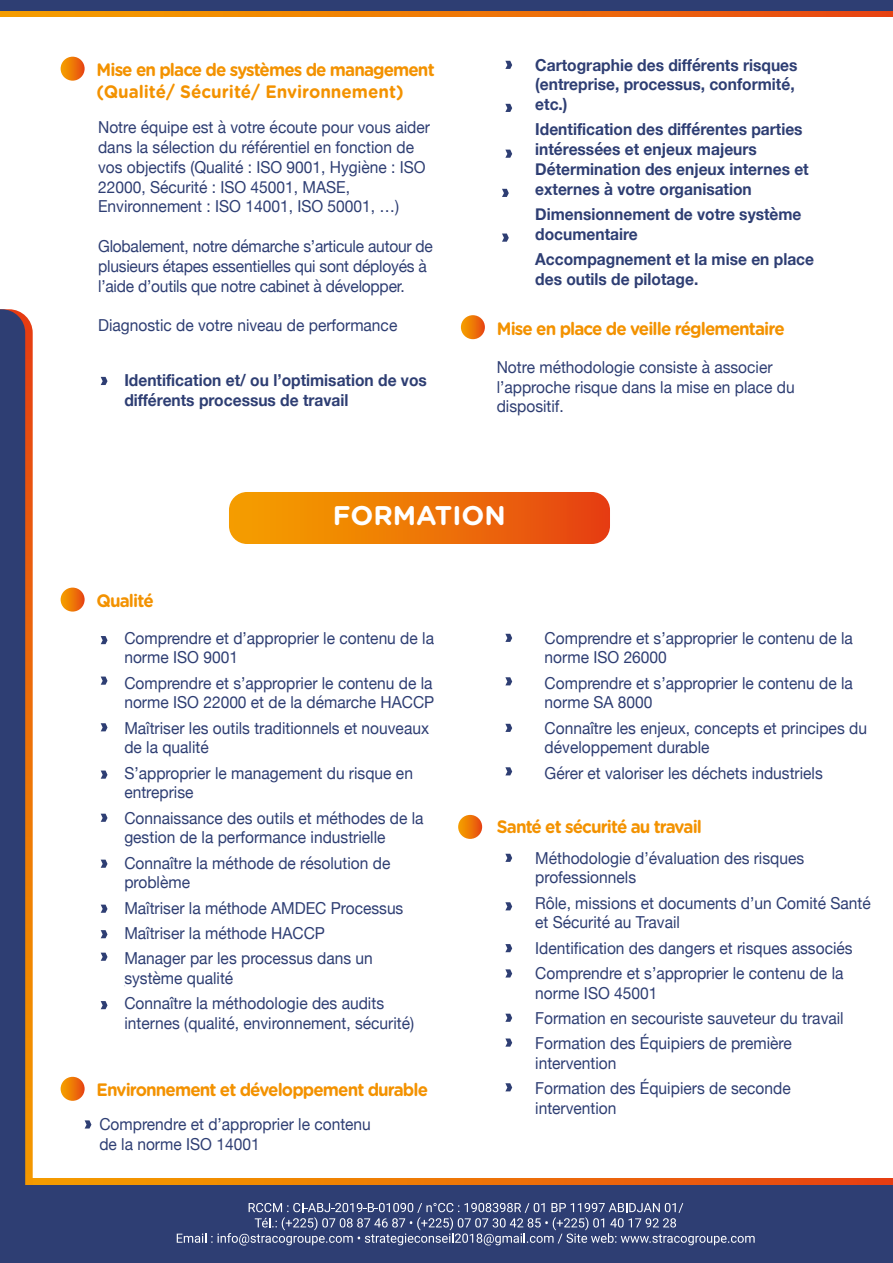
<style>
.page{position:relative;width:893px;height:1263px;background:#fff}
.page>*{position:absolute;margin:0;border:0;box-sizing:border-box;transform-origin:0 0}
.t1{font:700 27px "Gotham Rounded";color:#fff}
.t2{font:700 18px/21.6px "Gotham Rounded";letter-spacing:-.055em;color:#f39200;scale:.94 1}
.t3{font:16.5px/19.8px "Helvetica Neue";color:#2e3e73;scale:.94 1}
.t4{font:700 16.5px/19.8px "Helvetica Neue";color:#2e3e73;scale:.94 1}
.t5{font:4.5px "Helvetica Neue";color:#2e3e73;scale:.94 1}
</style>
<div class="page">
<div style="left:0;top:1178px;width:893px;height:84px;background:linear-gradient(to right,#f5a500,#e64312)"></div>
<div style="left:0;top:0;width:893px;height:16px;background:linear-gradient(to right,#f5a400,#e74811)"></div>
<div style="left:0;top:0;width:893px;height:11px;background:#2e3e73"></div>
<svg style="left:0;top:309px;width:33px;height:876px;background:#5c4b5c"></svg>
<div style="left:0;top:1185px;width:893px;height:78px;background:#2e3e73"></div>
<svg style="left:177px;top:1203px;width:578px;height:42px"></svg>
<svg style="left:61px;top:57px;width:24px;height:24px"></svg>
<div style="left:461px;top:315px;width:24px;height:24px;background:linear-gradient(to right,#f5a200,#e8511a);border-radius:12px"></div>
<svg style="left:101px;top:377px;width:7px;height:8px"></svg>
<svg style="left:502px;top:189px;width:7px;height:8px"></svg>
<svg style="left:502px;top:234px;width:7px;height:8px"></svg>
<svg style="left:505px;top:150px;width:7px;height:8px"></svg>
<svg style="left:505px;top:61px;width:7px;height:8px"></svg>
<svg style="left:505px;top:104px;width:7px;height:8px"></svg>
<svg style="left:229px;top:492px;width:381px;height:52px;background:#ed750a"></svg>
<svg style="left:61px;top:588px;width:24px;height:24px"></svg>
<svg style="left:61px;top:1077px;width:24px;height:24px"></svg>
<div style="left:458px;top:815px;width:24px;height:24px;background:linear-gradient(to right,#f6a800,#e74d11);border-radius:12px"></div>
<svg style="left:505px;top:944px;width:7px;height:8px"></svg>
<svg style="left:505px;top:969px;width:7px;height:8px"></svg>
<svg style="left:505px;top:1014px;width:7px;height:8px"></svg>
<svg style="left:505px;top:1038px;width:7px;height:9px"></svg>
<svg style="left:505px;top:1083px;width:7px;height:8px"></svg>
<svg style="left:505px;top:854px;width:7px;height:8px"></svg>
<svg style="left:85px;top:1120px;width:6px;height:8px"></svg>
<svg style="left:505px;top:634px;width:7px;height:8px"></svg>
<svg style="left:505px;top:677px;width:7px;height:8px"></svg>
<svg style="left:505px;top:724px;width:7px;height:8px"></svg>
<svg style="left:505px;top:767px;width:7px;height:8px"></svg>
<svg style="left:505px;top:902px;width:7px;height:8px"></svg>
<svg style="left:101px;top:636px;width:7px;height:8px"></svg>
<svg style="left:101px;top:676px;width:7px;height:9px"></svg>
<svg style="left:101px;top:723px;width:7px;height:8px"></svg>
<svg style="left:101px;top:953px;width:7px;height:8px"></svg>
<svg style="left:101px;top:930px;width:7px;height:8px"></svg>
<svg style="left:101px;top:905px;width:7px;height:8px"></svg>
<svg style="left:101px;top:860px;width:7px;height:8px"></svg>
<svg style="left:101px;top:1001px;width:7px;height:8px"></svg>
<svg style="left:101px;top:770px;width:7px;height:9px"></svg>
<svg style="left:101px;top:814px;width:7px;height:8px"></svg>
<p class="t2" style="left:97px;top:58px;width:361px">Mise en place de systèmes de management (Qualité/ Sécurité/ Environnement)</p>
<p class="t3" style="left:98px;top:118px;width:355px">Notre équipe est à votre écoute pour vous aider dans la sélection du référentiel en fonction de vos objectifs (Qualité : ISO 9001, Hygiène : ISO 22000, Sécurité : ISO 45001, MASE, Environnement : ISO 14001, ISO 50001, …)</p>
<p class="t3" style="left:98px;top:237px;width:358px">Globalement, notre démarche s’articule autour de plusieurs étapes essentielles qui sont déployés à l’aide d’outils que notre cabinet à développer.</p>
<p class="t3" style="left:98px;top:316px;width:320px">Diagnostic de votre niveau de performance</p>
<p class="t4" style="left:124px;top:371px;width:323px">Identification et/ ou l’optimisation de vos différents processus de travail</p>
<p class="t4" style="left:535px;top:55px;width:281px">Cartographie des différents risques (entreprise, processus, conformité, etc.)</p>
<p class="t4" style="left:535px;top:120px;width:292px">Identification des différentes parties intéressées et enjeux majeurs Détermination des enjeux internes et externes à votre organisation</p>
<p class="t4" style="left:535px;top:205px;width:285px">Dimensionnement de votre système documentaire</p>
<p class="t4" style="left:535px;top:250px;width:298px">Accompagnement et la mise en place des outils de pilotage.</p>
<p class="t2" style="left:497px;top:317px;width:308px">Mise en place de veille réglementaire</p>
<p class="t3" style="left:497px;top:358px;width:319px">Notre méthodologie consiste à associer l’approche risque dans la mise en place du dispositif.</p>
<p class="t2" style="left:97px;top:589px;width:62px">Qualité</p>
<h1 class="t1" style="left:333px;top:496px;width:175px">FORMATION</h1>
<p class="t3" style="left:124px;top:629px;width:331px">Comprendre et d’approprier le contenu de la norme ISO 9001</p>
<p class="t3" style="left:124px;top:674px;width:331px">Comprendre et s’approprier le contenu de la norme ISO 22000 et de la démarche HACCP</p>
<p class="t3" style="left:124px;top:719px;width:326px">Maîtriser les outils traditionnels et nouveaux de la qualité</p>
<p class="t3" style="left:124px;top:764px;width:309px">S’approprier le management du risque en entreprise</p>
<p class="t3" style="left:124px;top:809px;width:320px">Connaissance des outils et méthodes de la gestion de la performance industrielle</p>
<p class="t3" style="left:124px;top:854px;width:285px">Connaître la méthode de résolution de problème</p>
<p class="t3" style="left:124px;top:896px;width:298px;line-height:25.2px">Maîtriser la méthode AMDEC Processus<br>Maîtriser la méthode HACCP<br>Manager par les processus dans un</p>
<p class="t3" style="left:124px;top:969px;width:117px">système qualité</p>
<p class="t5" style="left:124px;top:984px;width:3px">`</p>
<p class="t3" style="left:124px;top:994px;width:310px">Connaître la méthodologie des audits internes (qualité, environnement, sécurité)</p>
<p class="t2" style="left:97px;top:1078px;width:354px">Environnement et développement durable</p>
<p class="t3" style="left:99px;top:1115px;width:290px">Comprendre et d’approprier le contenu de la norme ISO 14001</p>
<p class="t3" style="left:545px;top:629px;width:329px">Comprendre et s’approprier le contenu de la norme ISO 26000</p>
<p class="t3" style="left:545px;top:674px;width:329px">Comprendre et s’approprier le contenu de la norme SA 8000</p>
<p class="t3" style="left:545px;top:719px;width:344px">Connaître les enjeux, concepts et principes du développement durable</p>
<p class="t3" style="left:545px;top:764px;width:297px">Gérer et valoriser les déchets industriels</p>
<p class="t2" style="left:497px;top:815px;width:220px">Santé et sécurité au travail</p>
<p class="t3" style="left:535px;top:849px;width:288px">Méthodologie d’évaluation des risques professionnels</p>
<p class="t3" style="left:535px;top:894px;width:359px">Rôle, missions et documents d’un Comité Santé et Sécurité au Travail</p>
<p class="t3" style="left:535px;top:936px;width:339px;line-height:25.2px">Identification des dangers et risques associés<br>Comprendre et s’approprier le contenu de la</p>
<p class="t3" style="left:535px;top:981px;width:330px;line-height:25.3px">norme ISO 45001<br>Formation en secouriste sauveteur du travail<br>Formation des Équipiers de première</p>
<p class="t3" style="left:535px;top:1051px;width:273px;line-height:25.2px">intervention<br>Formation des Équipiers de seconde</p>
<p class="t3" style="left:535px;top:1099px;width:88px">intervention</p>
</div>
